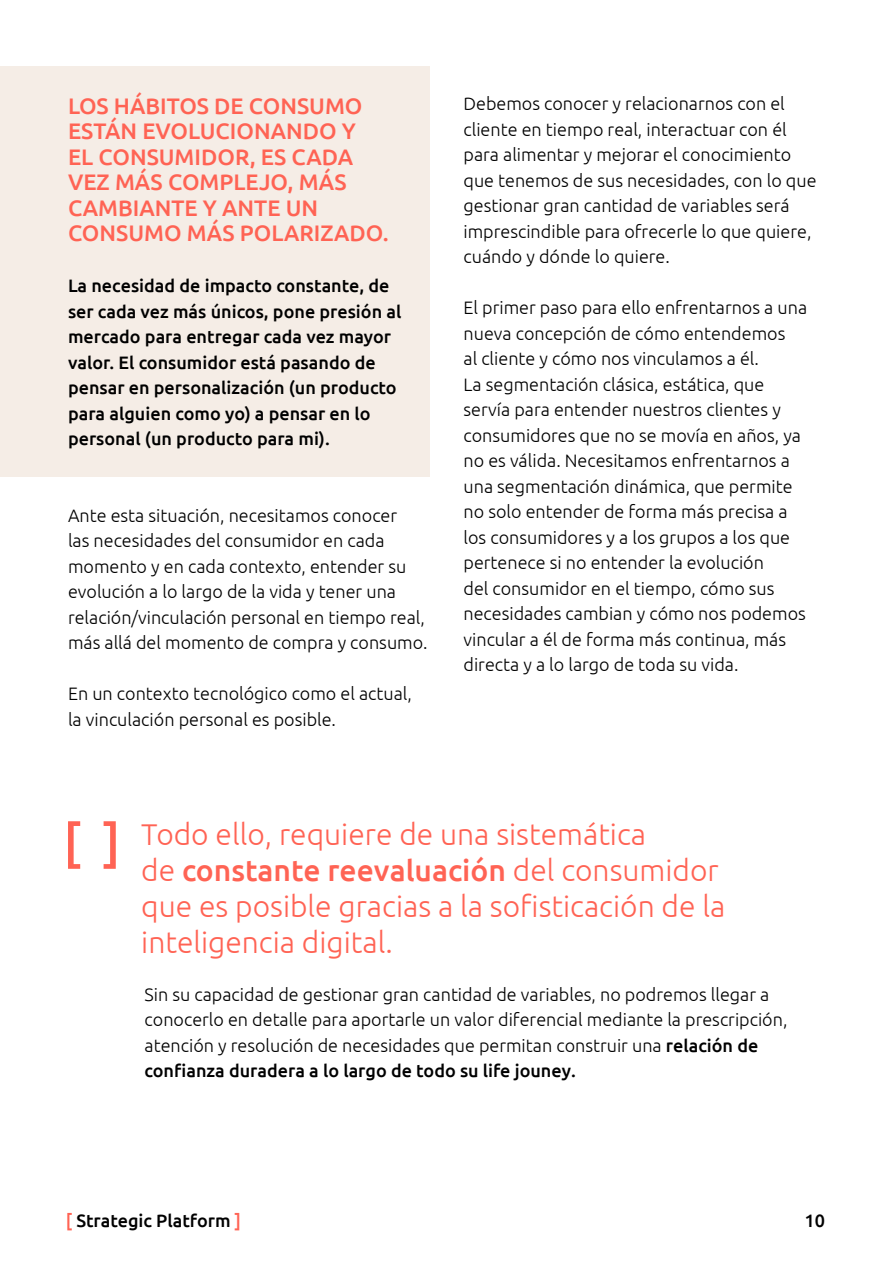
<style>
.page{position:relative;width:893px;height:1263px;background:#fff}
.page>*{position:absolute;margin:0;border:0;box-sizing:border-box;transform-origin:0 0}
.t1{font:300 30px/36px "Ubuntu";color:#ff6354}
.t2{font:500 22.5px/25.5px "Ubuntu";color:#ff6354}
.t3{font:300 18px/25.5px "Ubuntu";color:#000}
.t4{font:500 18px/25.5px "Ubuntu";color:#000}
.s1{font-weight:500}
.s2{color:#ff6354}
</style>
<div class="page">
<div style="left:0;top:66px;width:429px;height:410px;background:#f5ede6"></div>
<svg style="left:68px;top:821px;width:48px;height:48px"></svg>
<p class="t2" style="left:68px;top:92px;width:322px">LOS HÁBITOS DE CONSUMO<br>ESTÁN EVOLUCIONANDO Y<br>EL CONSUMIDOR, ES CADA<br>VEZ MÁS COMPLEJO, MÁS<br>CAMBIANTE Y ANTE UN<br>CONSUMO MÁS POLARIZADO.</p>
<p class="t4" style="left:68px;top:272px;width:335px">La necesidad de impacto constante, de ser cada vez más únicos, pone presión al mercado para entregar cada vez mayor valor. El consumidor está pasando de pensar en personalización (un producto para alguien como yo) a pensar en lo personal (un producto para mi).</p>
<p class="t3" style="left:68px;top:502px;width:361px">Ante esta situación, necesitamos conocer<br>las necesidades del consumidor en cada momento y en cada contexto, entender su evolución a lo largo de la vida y tener una relación/vinculación personal en tiempo real, más allá del momento de compra y consumo.</p>
<p class="t3" style="left:68px;top:681px;width:345px">En un contexto tecnológico como el actual, la vinculación personal es posible.</p>
<p class="t3" style="left:463px;top:91px;width:355px">Debemos conocer y relacionarnos con el cliente en tiempo real, interactuar con él para alimentar y mejorar el conocimiento que tenemos de sus necesidades, con lo que gestionar gran cantidad de variables será imprescindible para ofrecerle lo que quiere, cuándo y dónde lo quiere.</p>
<p class="t3" style="left:463px;top:295px;width:345px">El primer paso para ello enfrentarnos a una nueva concepción de cómo entendemos<br>al cliente y cómo nos vinculamos a él.<br>La segmentación clásica, estática, que servía para entender nuestros clientes y consumidores que no se movía en años, ya no es válida. Necesitamos enfrentarnos a una segmentación dinámica, que permite no solo entender de forma más precisa a los consumidores y a los grupos a los que pertenece si no entender la evolución<br>del consumidor en el tiempo, cómo sus necesidades cambian y cómo nos podemos vincular a él de forma más continua, más directa y a lo largo de toda su vida.</p>
<h1 class="t1" style="left:141px;top:815px;width:585px">Todo ello, requiere de una sistemática<br>de <span class="s1">constante reevaluación</span> del consumidor que es posible gracias a la sofisticación de la inteligencia digital.</h1>
<p class="t3" style="left:145px;top:981px;width:644px">Sin su capacidad de gestionar gran cantidad de variables, no podremos llegar a conocerlo en detalle para aportarle un valor diferencial mediante la prescripción, atención y resolución de necesidades que permitan construir una <span class="s1">relación de confianza duradera a lo largo de todo su life jouney.</span></p>
<p class="t4" style="left:66px;top:1207px;width:177px"><span class="s2">[</span> Strategic Platform <span class="s2">]</span></p>
<p class="t4" style="left:804px;top:1207px;width:22px">10</p>
</div>
